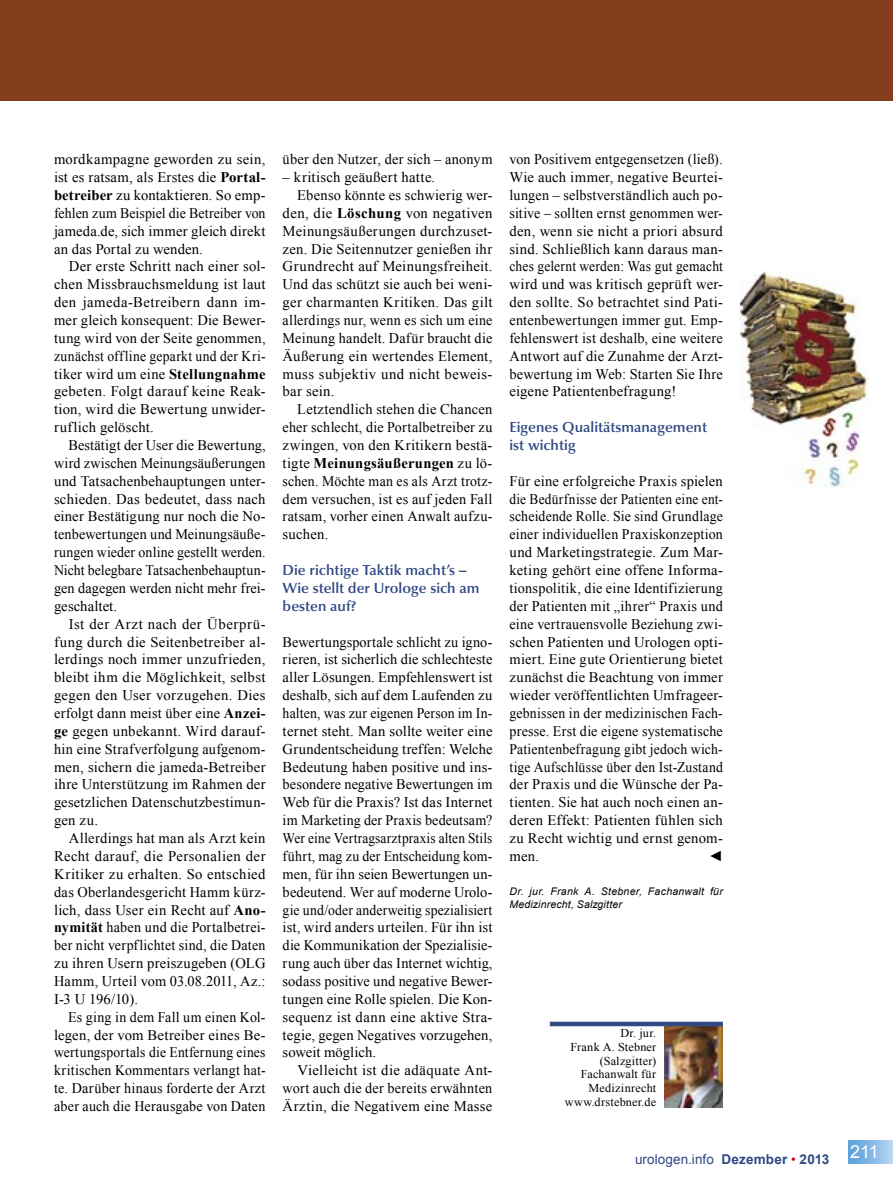
<style>
.page{position:relative;width:893px;height:1191px;background:#fff}
.page>*{position:absolute;margin:0;border:0;box-sizing:border-box;transform-origin:0 0}
.t1{font:18px "Arial";color:#fff}
.Fließtext_-_4spaltensatz{font:14.7px/17.9px "Times New Roman";letter-spacing:.015em;color:#000;text-align:justify}
.Fließtext_-_4spaltensatz-2{font:14.7px/17.9px "Times New Roman";letter-spacing:.015em;color:#000;text-align:justify;scale:.96 1}
.Fließtext_-_4spaltensatz-3{font:14.7px/17.9px "Times New Roman";letter-spacing:.015em;color:#000;text-align:justify;scale:.95 1}
.Fließtext-Headline{font:600 14.7px/17.9px "Optima";color:#2f4882}
.Fließtext_-_4spaltensatz-4{font:14.7px "Arial";color:#000}
.t2{font:13.5px "Arial";letter-spacing:.005em;color:#2f4882}
.Fließtext_-_4spaltensatz-5{font:12px "Times New Roman";letter-spacing:.02em;color:#000}
.Literatur{font:italic 10.5px/12.6px "Arial";letter-spacing:.025em;color:#000}
.s1{font-weight:700}
.s2{color:#be0027}
</style>
<div class="page">
<div style="left:848px;top:1140px;width:45px;height:23px;background:linear-gradient(to right,#589dda,#b5d4ef)"></div>
<img style="left:741px;top:271px;width:127px;height:216px">
<img style="left:665px;top:1026px;width:58px;height:81px">
<div style="left:550px;top:1021px;width:173px;height:5px;border:2px solid #344e87"></div>
<div style="left:0;top:0;width:893px;height:101px;background:#843e1e"></div>
<p class="Fließtext_-_4spaltensatz" style="left:54px;top:150px;width:213px">mordkampagne geworden zu sein, ist es ratsam, als Erstes die <span class="s1">Portal&shy;betreiber</span> zu kontaktieren. So emp&shy;fehlen zum Beispiel die Betreiber von jameda.de, sich immer gleich direkt an das Portal zu wenden.</p>
<p class="Fließtext_-_4spaltensatz" style="left:54px;top:257px;width:213px;text-indent:15px">Der erste Schritt nach einer sol&shy;chen Missbrauchsmeldung ist laut den jameda-Betreibern dann im&shy;mer gleich konsequent: Die Bewer&shy;tung wird von der Seite genommen, zunächst offline geparkt und der Kri&shy;tiker wird um eine <span class="s1">Stellungnahme </span>gebeten. Folgt darauf keine Reak&shy;tion, wird die Bewertung unwider&shy;ruflich gelöscht.</p>
<p class="Fließtext_-_4spaltensatz" style="left:54px;top:436px;width:213px;text-indent:14px">Bestätigt der User die Bewertung, wird zwischen Meinungsäußerungen und Tatsachenbehauptungen unter&shy;schieden. Das bedeutet, dass nach einer Bestätigung nur noch die No&shy;tenbewertungen und Meinungsäuße&shy;rungen wieder online gestellt werden.<br>Nicht belegbare Tatsachenbehauptun&shy;gen dagegen werden nicht mehr frei&shy;geschaltet.</p>
<p class="Fließtext_-_4spaltensatz" style="left:54px;top:614px;width:213px;text-indent:15px">Ist der Arzt nach der Überprü&shy;fung durch die Seitenbetreiber al&shy;lerdings noch immer unzufrieden, bleibt ihm die Möglichkeit, selbst gegen den User vorzugehen. Dies erfolgt dann meist über eine <span class="s1">Anzei&shy;ge</span> gegen unbekannt. Wird darauf&shy;hin eine Strafverfolgung aufgenom&shy;men, sichern die jameda-Betreiber ihre Unterstützung im Rahmen der gesetzlichen Datenschutzbestimun&shy;gen zu.</p>
<p class="Fließtext_-_4spaltensatz" style="left:54px;top:829px;width:213px;text-indent:15px">Allerdings hat man als Arzt kein Recht darauf, die Personalien der Kritiker zu erhalten. So entschied das Oberlandesgericht Hamm kürz&shy;lich, dass User ein Recht auf <span class="s1">Ano&shy;nymität</span> haben und die Portalbetrei&shy;ber nicht verpflichtet sind, die Daten zu ihren Usern preiszugeben (OLG Hamm, Urteil vom 03.08.2011, Az.:<br>I-3 U 196/10).</p>
<p class="Fließtext_-_4spaltensatz-3" style="left:54px;top:1007px;width:224px;text-indent:14px">Es ging in dem Fall um einen Kol&shy;legen, der vom Betreiber eines Be&shy;wertungsportals die Entfernung eines kritischen Kommentars verlangt hat&shy;te. Darüber hinaus forderte der Arzt aber auch die Herausgabe von Daten</p>
<p class="Fließtext_-_4spaltensatz" style="left:283px;top:150px;width:211px">über den Nutzer, der sich – anonym</p>
<p class="Fließtext_-_4spaltensatz" style="left:283px;top:168px;width:154px">– kritisch geäußert hatte.</p>
<p class="Fließtext_-_4spaltensatz" style="left:283px;top:186px;width:211px;text-indent:15px">Ebenso könnte es schwierig wer&shy;den, die <span class="s1">Löschung</span> von negativen Meinungsäußerungen durchzuset&shy;zen. Die Seitennutzer genießen ihr Grundrecht auf Meinungsfreiheit.<br>Und das schützt sie auch bei weni&shy;ger charmanten Kritiken. Das gilt allerdings nur, wenn es sich um eine Meinung handelt. Dafür braucht die Äußerung ein wertendes Element, muss subjektiv und nicht beweis&shy;bar sein.</p>
<p class="Fließtext_-_4spaltensatz" style="left:283px;top:400px;width:211px;text-indent:15px">Letztendlich stehen die Chancen eher schlecht, die Portalbetreiber zu zwingen, von den Kritikern bestä&shy;tigte <span class="s1">Meinungsäußerungen</span> zu lö&shy;schen. Möchte man es als Arzt trotz&shy;dem versuchen, ist es auf jeden Fall ratsam, vorher einen Anwalt aufzu&shy;suchen.</p>
<p class="Fließtext-Headline" style="left:283px;top:561px;width:199px">Die richtige Taktik macht’s –<br>Wie stellt der Urologe sich am besten auf?</p>
<p class="Fließtext_-_4spaltensatz" style="left:283px;top:632px;width:211px">Bewertungsportale schlicht zu igno&shy;rieren, ist sicherlich die schlechteste aller Lösungen. Empfehlenswert ist deshalb, sich auf dem Laufenden zu halten, was zur eigenen Person im In&shy;ternet steht. Man sollte weiter eine Grundentscheidung treffen: Welche Bedeutung haben positive und ins&shy;besondere negative Bewertungen im Web für die Praxis? Ist das Internet im Marketing der Praxis bedeutsam?<br>Wer eine Vertragsarztpraxis alten Stils führt, mag zu der Entscheidung kom&shy;men, für ihn seien Bewertungen un&shy;bedeutend. Wer auf moderne Urolo&shy;gie und/oder anderweitig spezialisiert ist, wird anders urteilen. Für ihn ist die Kommunikation der Spezialisie&shy;rung auch über das Internet wichtig, sodass positive und negative Bewer&shy;tungen eine Rolle spielen. Die Kon&shy;sequenz ist dann eine aktive Stra&shy;tegie, gegen Negatives vorzugehen, soweit möglich.</p>
<p class="Fließtext_-_4spaltensatz" style="left:283px;top:1061px;width:211px;text-indent:15px">Vielleicht ist die adäquate Ant&shy;wort auch die der bereits erwähnten Ärztin, die Negativem eine Masse</p>
<p class="Fließtext_-_4spaltensatz-2" style="left:509px;top:150px;width:224px">von Positivem entgegensetzen (ließ).<br>Wie auch immer, negative Beurtei&shy;lungen – selbstverständlich auch po&shy;sitive – sollten ernst genommen wer&shy;den, wenn sie nicht a priori absurd sind. Schließlich kann daraus man&shy;ches gelernt werden: Was gut gemacht wird und was kritisch geprüft wer&shy;den sollte. So betrachtet sind Pati&shy;entenbewertungen immer gut. Emp&shy;fehlenswert ist deshalb, eine weitere Antwort auf die Zunahme der Arzt&shy;bewertung im Web: Starten Sie Ihre eigene Patientenbefragung!</p>
<p class="Fließtext-Headline" style="left:509px;top:418px;width:199px">Eigenes Qualitätsmanagement ist wichtig</p>
<p class="Fließtext_-_4spaltensatz" style="left:509px;top:472px;width:215px">Für eine erfolgreiche Praxis spielen die Bedürfnisse der Patienten eine ent&shy;scheidende Rolle. Sie sind Grundlage einer individuellen Praxiskonzeption und Marketingstrategie. Zum Mar&shy;keting gehört eine offene Informa&shy;tionspolitik, die eine Identifizierung der Patienten mit „ihrer“ Praxis und eine vertrauensvolle Beziehung zwi&shy;schen Patienten und Urologen opti&shy;miert. Eine gute Orientierung bietet zunächst die Beachtung von immer wieder veröffentlichten Umfrageer&shy;gebnissen in der medizinischen Fach&shy;presse. Erst die eigene systematische Patientenbefragung gibt jedoch wich&shy;tige Aufschlüsse über den Ist-Zustand der Praxis und die Wünsche der Pa&shy;tienten. Sie hat auch noch einen an&shy;deren Effekt: Patienten fühlen sich zu Recht wichtig und ernst genom&shy;men.</p>
<p class="Fließtext_-_4spaltensatz-4" style="left:708px;top:846px;width:16px">◄</p>
<p class="Literatur" style="left:509px;top:885px;width:215px">Dr. jur. Frank A. Stebner, Fachanwalt für<br>Medizinrecht, Salzgitter</p>
<p class="Fließtext_-_4spaltensatz-5" style="left:620px;top:1025px;width:37px">Dr. jur.</p>
<p class="Fließtext_-_4spaltensatz-5" style="left:570px;top:1038px;width:87px">Frank A. Stebner</p>
<p class="Fließtext_-_4spaltensatz-5" style="left:600px;top:1052px;width:58px">(Salzgitter)</p>
<p class="Fließtext_-_4spaltensatz-5" style="left:581px;top:1066px;width:77px">Fachanwalt für</p>
<p class="Fließtext_-_4spaltensatz-5" style="left:589px;top:1080px;width:69px">Medizinrecht</p>
<p class="Fließtext_-_4spaltensatz-5" style="left:565px;top:1094px;width:93px">www.drstebner.de</p>
<p class="t2" style="left:635px;top:1150px;width:196px">urologen.info <span class="s1">Dezember</span> <span class="s2">•</span> <span class="s1">2013</span></p>
<p class="t1" style="left:850px;top:1140px;width:30px">211</p>
</div>
